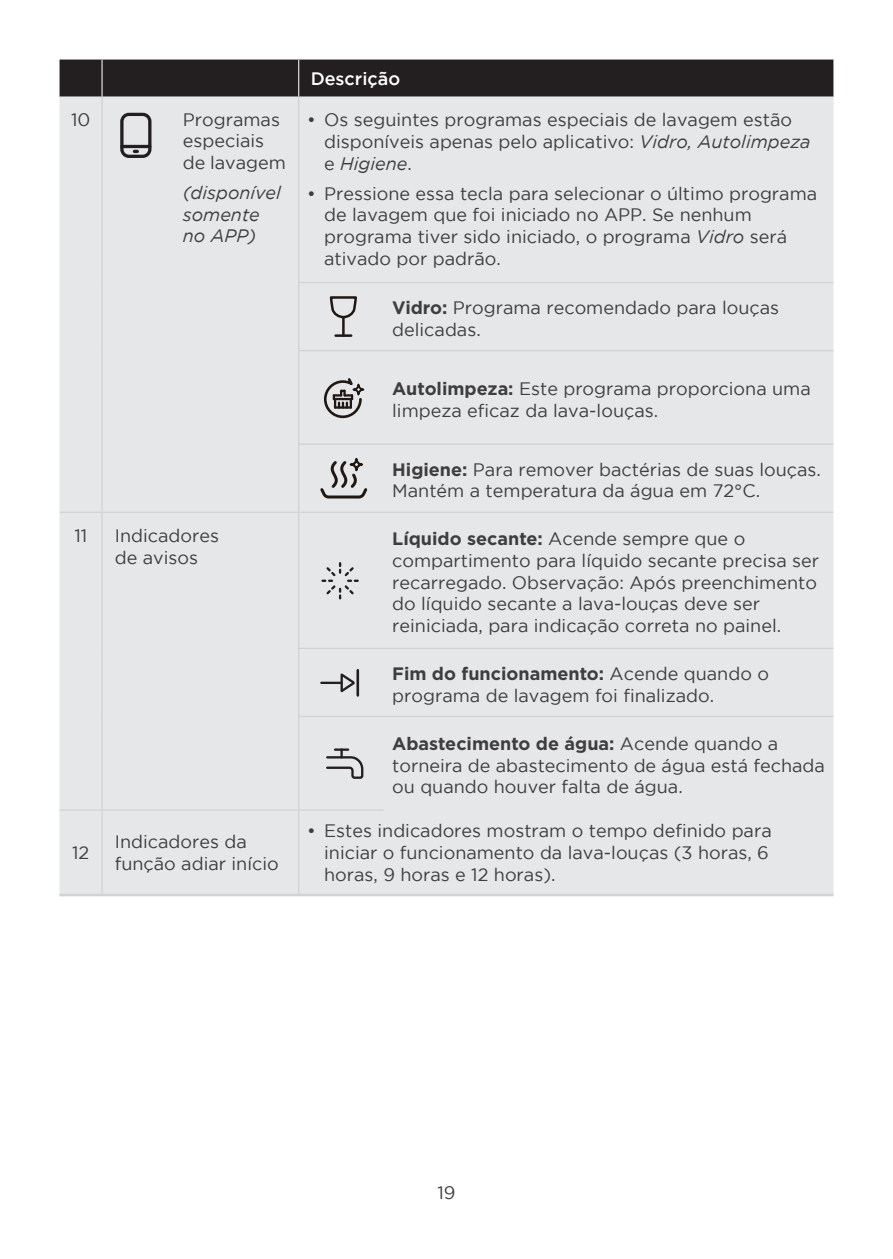
<style>
.page{position:relative;width:893px;height:1259px;background:#fff}
.page>*{position:absolute;margin:0;border:0;box-sizing:border-box;transform-origin:0 0}
.t1{font:18px/21.6px "Gotham";color:#3e3e3f}
.t2{font:italic 18px/21.6px "Gotham";color:#3e3e3f}
.t3{font:500 18px "Gotham";color:#fff}
.s1{font-style:italic}
.s2{font-weight:700}
</style>
<div class="page">
<div style="left:60px;top:60px;width:773px;height:37px;background:#231f20"></div>
<div style="left:60px;top:97px;width:773px;height:796px;background:#e6e7e9"></div>
<hr style="left:101px;top:60px;width:2px;height:37px;background:#d1d2d4">
<hr style="left:298px;top:60px;width:1px;height:37px;background:#d1d2d4">
<hr style="left:101px;top:97px;width:2px;height:185px;background:#d1d2d4">
<hr style="left:101px;top:282px;width:2px;height:69px;background:#d1d2d4">
<hr style="left:101px;top:351px;width:2px;height:93px;background:#d1d2d4">
<hr style="left:384px;top:350px;width:449px;height:1px;background:#d1d2d4">
<hr style="left:101px;top:444px;width:2px;height:67px;background:#d1d2d4">
<hr style="left:384px;top:443px;width:449px;height:2px;background:#d1d2d4">
<hr style="left:101px;top:513px;width:2px;height:135px;background:#d1d2d4">
<hr style="left:384px;top:511px;width:449px;height:2px;background:#d1d2d4">
<hr style="left:101px;top:648px;width:2px;height:68px;background:#d1d2d4">
<hr style="left:384px;top:648px;width:449px;height:1px;background:#d1d2d4">
<hr style="left:101px;top:716px;width:2px;height:93px;background:#d1d2d4">
<hr style="left:384px;top:716px;width:449px;height:1px;background:#d1d2d4">
<hr style="left:101px;top:810px;width:2px;height:83px;background:#d1d2d4">
<hr style="left:298px;top:282px;width:535px;height:1px;background:#d1d2d4">
<hr style="left:298px;top:350px;width:86px;height:1px;background:#d1d2d4">
<hr style="left:298px;top:443px;width:86px;height:2px;background:#d1d2d4">
<hr style="left:170px;top:511px;width:214px;height:2px;background:#d1d2d4">
<hr style="left:298px;top:648px;width:86px;height:1px;background:#d1d2d4">
<hr style="left:298px;top:716px;width:86px;height:1px;background:#d1d2d4">
<hr style="left:299px;top:809px;width:85px;height:1px;background:#d1d2d4">
<hr style="left:60px;top:511px;width:110px;height:2px;background:#d1d2d4">
<hr style="left:60px;top:809px;width:239px;height:1px;background:#d1d2d4">
<hr style="left:60px;top:893px;width:773px;height:3px;background:#d1d2d4">
<hr style="left:298px;top:97px;width:1px;height:185px;background:#d1d2d4">
<hr style="left:298px;top:283px;width:1px;height:67px;background:#d1d2d4">
<hr style="left:298px;top:351px;width:1px;height:92px;background:#d1d2d4">
<hr style="left:298px;top:445px;width:1px;height:66px;background:#d1d2d4">
<hr style="left:298px;top:513px;width:1px;height:135px;background:#d1d2d4">
<hr style="left:298px;top:649px;width:1px;height:67px;background:#d1d2d4">
<hr style="left:298px;top:717px;width:1px;height:92px;background:#d1d2d4">
<hr style="left:298px;top:810px;width:1px;height:83px;background:#d1d2d4">
<div style="left:120px;top:113px;width:31px;height:45px;border:3px solid #231f20;border-radius:7px"></div>
<hr style="left:122px;top:145px;width:28px;height:3px;background:#231f20">
<hr style="left:342px;top:318px;width:3px;height:17px;background:#211814">
<hr style="left:336px;top:334px;width:15px;height:3px;background:#211814">
<svg style="left:329px;top:295px;width:29px;height:24px"></svg>
<svg style="left:323px;top:376px;width:40px;height:43px;background:#a9a7a7"></svg>
<div style="left:352px;top:384px;width:12px;height:11px;border:2px solid #211814;border-radius:50%"></div>
<div style="left:350px;top:458px;width:13px;height:13px;border:2px solid #211814;border-radius:50%"></div>
<svg style="left:318px;top:459px;width:52px;height:41px;background:#bcbbbc"></svg>
<svg style="left:321px;top:562px;width:38px;height:37px"></svg>
<hr style="left:357px;top:670px;width:2px;height:25px;background:#231f20">
<hr style="left:321px;top:681px;width:20px;height:3px;background:#231f20">
<svg style="left:339px;top:670px;width:18px;height:25px"></svg>
<svg style="left:325px;top:748px;width:40px;height:32px"></svg>
<p class="t1" style="left:71px;top:110px;width:21px">10</p>
<p class="t1" style="left:183px;top:110px;width:105px">Programas especiais de lavagem</p>
<p class="t2" style="left:183px;top:183px;width:100px">(disponível somente no APP)</p>
<p class="t3" style="left:311px;top:72px;width:91px">Descrição</p>
<p class="t1" style="left:324px;top:111px;width:488px;text-indent:-17px">• Os seguintes programas especiais de lavagem estão disponíveis apenas pelo aplicativo: <span class="s1">Vidro, Autolimpeza </span>e <span class="s1">Higiene</span>.</p>
<p class="t1" style="left:324px;top:184px;width:494px;text-indent:-17px">• Pressione essa tecla para selecionar o último programa de lavagem que foi iniciado no APP. Se nenhum programa tiver sido iniciado, o programa <span class="s1">Vidro</span> será ativado por padrão.</p>
<p class="t1" style="left:392px;top:298px;width:388px"><span class="s2">Vidro:</span> Programa recomendado para louças delicadas.</p>
<p class="t1" style="left:392px;top:379px;width:420px"><span class="s2">Autolimpeza:</span> Este programa proporciona uma limpeza eficaz da lava-louças.</p>
<p class="t1" style="left:392px;top:460px;width:430px"><span class="s2">Higiene:</span> Para remover bactérias de suas louças.<br>Mantém a temperatura da água em 72°C.</p>
<p class="t1" style="left:74px;top:526px;width:14px">11</p>
<p class="t1" style="left:115px;top:526px;width:106px">Indicadores de avisos</p>
<p class="t1" style="left:392px;top:529px;width:428px"><span class="s2">Líquido secante:</span> Acende sempre que o compartimento para líquido secante precisa ser recarregado. Observação: Após preenchimento do líquido secante a lava-louças deve ser reiniciada, para indicação correta no painel.</p>
<p class="t1" style="left:392px;top:664px;width:378px"><span class="s2">Fim do funcionamento:</span> Acende quando o programa de lavagem foi finalizado.</p>
<p class="t1" style="left:392px;top:734px;width:434px"><span class="s2">Abastecimento de água:</span> Acende quando a torneira de abastecimento de água está fechada ou quando houver falta de água.</p>
<p class="t1" style="left:72px;top:843px;width:19px">12</p>
<p class="t1" style="left:115px;top:832px;width:165px">Indicadores da função adiar início</p>
<p class="t1" style="left:324px;top:821px;width:449px;text-indent:-17px">• Estes indicadores mostram o tempo definido para iniciar o funcionamento da lava-louças (3 horas, 6 horas, 9 horas e 12 horas).</p>
<p class="t1" style="left:437px;top:1183px;width:20px">19</p>
</div>
